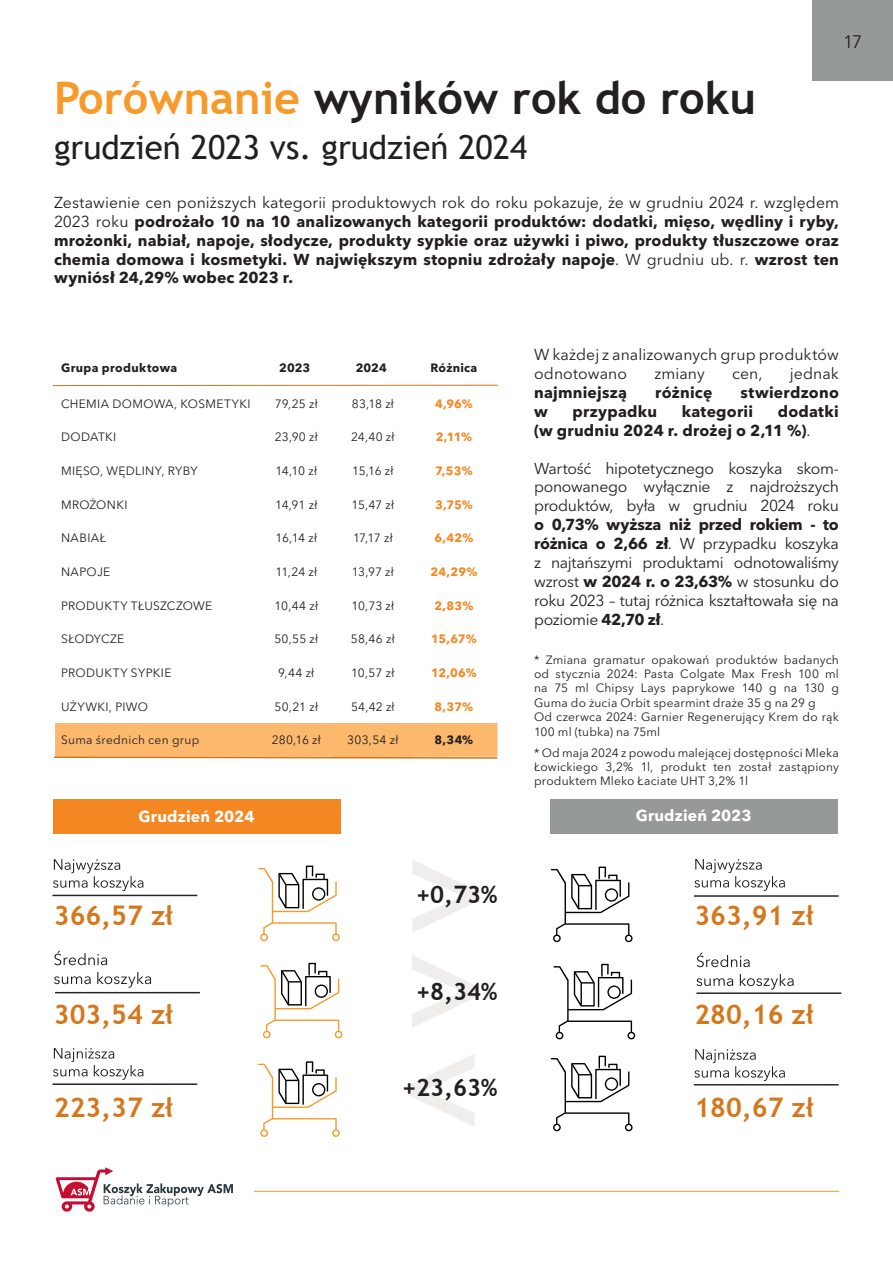
<style>
.page{position:relative;width:893px;height:1263px;background:#fff}
.page>*{position:absolute;margin:0;border:0;box-sizing:border-box;transform-origin:0 0}
.tytułowy_duży{font:700 45px "Trebuchet MS";color:#231f20}
.subtitle{font:33px "Trebuchet MS";color:#231f20}
.tytułowy_duży-2{font:700 27px "Trebuchet MS";color:#d6771c}
.tytułowy_duży-3{font:700 24px "Trebuchet MS";color:#231f20}
.t1{font:18px "Avenir Next LT Pro";color:#231f20}
.zwykły_tekst_mały{font:700 15.75px/18.9px "Avenir Next LT Pro";letter-spacing:.015em;color:#231f20;text-align:justify}
.zwykły_tekst_mały-2{font:15.75px/18.9px "Avenir Next LT Pro";color:#231f20}
.zwykły_tekst_mały-3{font:700 15.75px "Avenir Next LT Pro";letter-spacing:.01em;color:#fff}
.mikro_napis{font:12px/14.4px "Avenir Next LT Pro";letter-spacing:.02em;color:#231f20;text-align:justify}
.mikro_napis-2{font:700 12px "Avenir Next LT Pro";letter-spacing:.005em;color:#f58723}
.mikro_napis-3{font:700 12px "Avenir Next LT Pro";letter-spacing:.025em;color:#231f20}
.s1{color:#f79a29}
.s2{font-weight:400}
.s3{font-weight:700}
</style>
<div class="page">
<div style="left:812px;top:0;width:81px;height:81px;background:#969999"></div>
<hr style="left:254px;top:1191px;width:585px;height:1px;background:#f79a29">
<svg style="left:56px;top:1167px;width:177px;height:44px"></svg>
<svg style="left:412px;top:955px;width:65px;height:73px"></svg>
<div style="left:550px;top:799px;width:288px;height:35px;background:#969999"></div>
<svg style="left:413px;top:860px;width:64px;height:72px"></svg>
<svg style="left:410px;top:1054px;width:64px;height:73px"></svg>
<hr style="left:52px;top:895px;width:145px;height:1px;background:#242424">
<svg style="left:53px;top:859px;width:90px;height:32px"></svg>
<svg style="left:258px;top:865px;width:82px;height:76px"></svg>
<svg style="left:551px;top:866px;width:82px;height:76px"></svg>
<hr style="left:52px;top:1083px;width:145px;height:2px;background:#242424">
<svg style="left:53px;top:1048px;width:90px;height:32px"></svg>
<hr style="left:694px;top:895px;width:145px;height:2px;background:#242424">
<hr style="left:694px;top:1084px;width:145px;height:1px;background:#242424">
<svg style="left:258px;top:1061px;width:82px;height:76px"></svg>
<svg style="left:551px;top:1056px;width:82px;height:75px"></svg>
<div style="left:53px;top:799px;width:288px;height:35px;background:#f58723"></div>
<hr style="left:53px;top:385px;width:445px;height:1px;background:#cd7620">
<svg style="left:694px;top:859px;width:91px;height:32px"></svg>
<svg style="left:694px;top:1049px;width:91px;height:32px"></svg>
<hr style="left:55px;top:992px;width:145px;height:1px;background:#242424">
<svg style="left:261px;top:963px;width:81px;height:75px"></svg>
<svg style="left:553px;top:964px;width:82px;height:75px"></svg>
<hr style="left:696px;top:992px;width:145px;height:2px;background:#242424">
<svg style="left:54px;top:972px;width:97px;height:16px"></svg>
<svg style="left:54px;top:951px;width:53px;height:14px"></svg>
<svg style="left:696px;top:974px;width:98px;height:16px"></svg>
<svg style="left:697px;top:953px;width:53px;height:14px"></svg>
<svg style="left:53px;top:386px;width:445px;height:373px"></svg>
<p class="tytułowy_duży" style="left:54px;top:70px;width:703px"><span class="s1">Porównanie</span> wyników rok do roku</p>
<p class="subtitle" style="left:54px;top:126px;width:475px">grudzień 2023 vs. grudzień 2024</p>
<h3 class="t1" style="left:843px;top:31px;width:21px">17</h3>
<p class="zwykły_tekst_mały" style="left:54px;top:193px;width:786px"><span class="s2">Zestawienie cen poniższych kategorii produktowych rok do roku pokazuje, że w grudniu 2024 r. względem 2023 roku</span> podrożało 10 na 10 analizowanych kategorii produktów: dodatki, mięso, wędliny i ryby, mrożonki, nabiał, napoje, słodycze, produkty sypkie oraz używki i piwo, produkty tłuszczowe oraz chemia domowa i kosmetyki. W największym stopniu zdrożały napoje<span class="s2">. W grudniu ub. r.</span> wzrost ten wyniósł 24,29% wobec 2023 r.</p>
<p class="mikro_napis-3" style="left:61px;top:360px;width:118px">Grupa produktowa</p>
<p class="mikro_napis-3" style="left:279px;top:360px;width:33px">2023</p>
<p class="mikro_napis-3" style="left:356px;top:360px;width:33px">2024</p>
<p class="mikro_napis-3" style="left:431px;top:360px;width:48px">Różnica</p>
<p class="mikro_napis" style="left:61px;top:396px;width:191px">CHEMIA DOMOWA, KOSMETYKI</p>
<p class="mikro_napis" style="left:275px;top:396px;width:44px">79,25 zł</p>
<p class="mikro_napis" style="left:352px;top:396px;width:44px">83,18 zł</p>
<p class="mikro_napis-2" style="left:435px;top:396px;width:39px">4,96%</p>
<p class="mikro_napis" style="left:61px;top:430px;width:57px">DODATKI</p>
<p class="mikro_napis" style="left:275px;top:430px;width:45px">23,90 zł</p>
<p class="mikro_napis" style="left:351px;top:430px;width:45px">24,40 zł</p>
<p class="mikro_napis-2" style="left:436px;top:430px;width:38px">2,11%</p>
<p class="mikro_napis" style="left:61px;top:464px;width:138px">MIĘSO, WĘDLINY, RYBY</p>
<p class="mikro_napis" style="left:276px;top:464px;width:43px">14,10 zł</p>
<p class="mikro_napis" style="left:352px;top:464px;width:43px">15,16 zł</p>
<p class="mikro_napis-2" style="left:435px;top:463px;width:39px">7,53%</p>
<p class="mikro_napis" style="left:61px;top:497px;width:68px">MROŻONKI</p>
<p class="mikro_napis" style="left:275px;top:497px;width:44px">14,91 zł</p>
<p class="mikro_napis" style="left:352px;top:497px;width:44px">15,47 zł</p>
<p class="mikro_napis-2" style="left:435px;top:497px;width:39px">3,75%</p>
<p class="mikro_napis" style="left:61px;top:531px;width:46px">NABIAŁ</p>
<p class="mikro_napis" style="left:276px;top:531px;width:43px">16,14 zł</p>
<p class="mikro_napis" style="left:353px;top:531px;width:41px">17,17 zł</p>
<p class="mikro_napis-2" style="left:434px;top:531px;width:40px">6,42%</p>
<p class="mikro_napis" style="left:61px;top:565px;width:51px">NAPOJE</p>
<p class="mikro_napis" style="left:275px;top:565px;width:43px">11,24 zł</p>
<p class="mikro_napis" style="left:352px;top:565px;width:44px">13,97 zł</p>
<p class="mikro_napis-2" style="left:430px;top:564px;width:49px">24,29%</p>
<p class="mikro_napis" style="left:61px;top:598px;width:153px">PRODUKTY TŁUSZCZOWE</p>
<p class="mikro_napis" style="left:275px;top:598px;width:45px">10,44 zł</p>
<p class="mikro_napis" style="left:351px;top:598px;width:44px">10,73 zł</p>
<p class="mikro_napis-2" style="left:434px;top:598px;width:40px">2,83%</p>
<p class="mikro_napis" style="left:61px;top:632px;width:65px">SŁODYCZE</p>
<p class="mikro_napis" style="left:274px;top:632px;width:45px">50,55 zł</p>
<p class="mikro_napis" style="left:351px;top:632px;width:45px">58,46 zł</p>
<p class="mikro_napis-2" style="left:431px;top:632px;width:47px">15,67%</p>
<p class="mikro_napis" style="left:61px;top:666px;width:112px">PRODUKTY SYPKIE</p>
<p class="mikro_napis" style="left:278px;top:666px;width:38px">9,44 zł</p>
<p class="mikro_napis" style="left:351px;top:666px;width:45px">10,57 zł</p>
<p class="mikro_napis-2" style="left:431px;top:665px;width:47px">12,06%</p>
<p class="mikro_napis" style="left:61px;top:699px;width:88px">UŻYWKI, PIWO</p>
<p class="mikro_napis" style="left:275px;top:699px;width:45px">50,21 zł</p>
<p class="mikro_napis" style="left:351px;top:699px;width:45px">54,42 zł</p>
<p class="mikro_napis-2" style="left:435px;top:699px;width:40px">8,37%</p>
<p class="mikro_napis" style="left:61px;top:733px;width:140px">Suma średnich cen grup</p>
<p class="mikro_napis" style="left:272px;top:733px;width:51px">280,16 zł</p>
<p class="mikro_napis" style="left:347px;top:733px;width:53px">303,54 zł</p>
<p class="mikro_napis-3" style="left:435px;top:733px;width:40px">8,34%</p>
<p class="zwykły_tekst_mały-2" style="left:534px;top:345px;width:306px">W każdej z analizowanych grup produktów odnotowano</p>
<p class="zwykły_tekst_mały-2" style="left:654px;top:364px;width:52px">zmiany</p>
<p class="zwykły_tekst_mały-2" style="left:732px;top:364px;width:32px">cen,</p>
<p class="zwykły_tekst_mały-2" style="left:790px;top:364px;width:51px">jednak</p>
<p class="zwykły_tekst_mały" style="left:534px;top:383px;width:95px">najmniejszą</p>
<p class="zwykły_tekst_mały" style="left:655px;top:383px;width:59px">różnicę</p>
<p class="zwykły_tekst_mały" style="left:740px;top:383px;width:100px">stwierdzono</p>
<p class="zwykły_tekst_mały" style="left:534px;top:402px;width:15px">w</p>
<p class="zwykły_tekst_mały" style="left:573px;top:402px;width:86px">przypadku</p>
<p class="zwykły_tekst_mały" style="left:682px;top:402px;width:73px">kategorii</p>
<p class="zwykły_tekst_mały" style="left:534px;top:402px;width:306px;text-indent:244px">dodatki (w grudniu 2024 r. drożej o 2,11 %)<span class="s2">.</span></p>
<p class="zwykły_tekst_mały-2" style="left:534px;top:459px;width:48px">Wartość</p>
<p class="zwykły_tekst_mały-2" style="left:534px;top:459px;width:306px;text-align:justify;text-indent:71px">hipotetycznego koszyka skom&shy;ponowanego wyłącznie z najdroższych produktów, była w grudniu 2024 roku <span class="s3">o 0,73% wyższa niż przed rokiem - to różnica o 2,66 zł</span>. W przypadku koszyka z najtańszymi produktami odnotowaliśmy wzrost <span class="s3">w 2024 r. o 23,63%</span> w stosunku do roku 2023 – tutaj różnica kształtowała się na poziomie <span class="s3">42,70 zł</span>.</p>
<p class="mikro_napis" style="left:534px;top:652px;width:306px">* Zmiana gramatur opakowań produktów badanych od stycznia 2024: Pasta Colgate Max Fresh 100 ml na 75 ml Chipsy Lays paprykowe 140 g na 130 g Guma do żucia Orbit spearmint draże 35 g na 29 g</p>
<p class="mikro_napis" style="left:534px;top:710px;width:306px">Od czerwca 2024: Garnier Regenerujący Krem do rąk<br>100 ml (tubka) na 75ml</p>
<p class="mikro_napis" style="left:534px;top:745px;width:306px">* Od maja 2024 z powodu malejącej dostępności Mleka Łowickiego 3,2% 1l, produkt ten został zastąpiony produktem Mleko Łaciate UHT 3,2% 1l</p>
<p class="zwykły_tekst_mały-3" style="left:139px;top:807px;width:117px">Grudzień 2024</p>
<p class="zwykły_tekst_mały-3" style="left:636px;top:806px;width:117px">Grudzień 2023</p>
<p class="tytułowy_duży-2" style="left:54px;top:899px;width:121px">366,57 zł</p>
<p class="tytułowy_duży-3" style="left:416px;top:880px;width:83px">+0,73%</p>
<p class="tytułowy_duży-2" style="left:694px;top:899px;width:121px">363,91 zł</p>
<p class="tytułowy_duży-3" style="left:416px;top:977px;width:83px">+8,34%</p>
<p class="tytułowy_duży-2" style="left:54px;top:997px;width:121px">303,54 zł</p>
<p class="tytułowy_duży-2" style="left:694px;top:997px;width:121px">280,16 zł</p>
<p class="tytułowy_duży-2" style="left:54px;top:1090px;width:121px">223,37 zł</p>
<p class="tytułowy_duży-3" style="left:402px;top:1073px;width:97px">+23,63%</p>
<p class="tytułowy_duży-2" style="left:694px;top:1090px;width:121px">180,67 zł</p>
</div>
